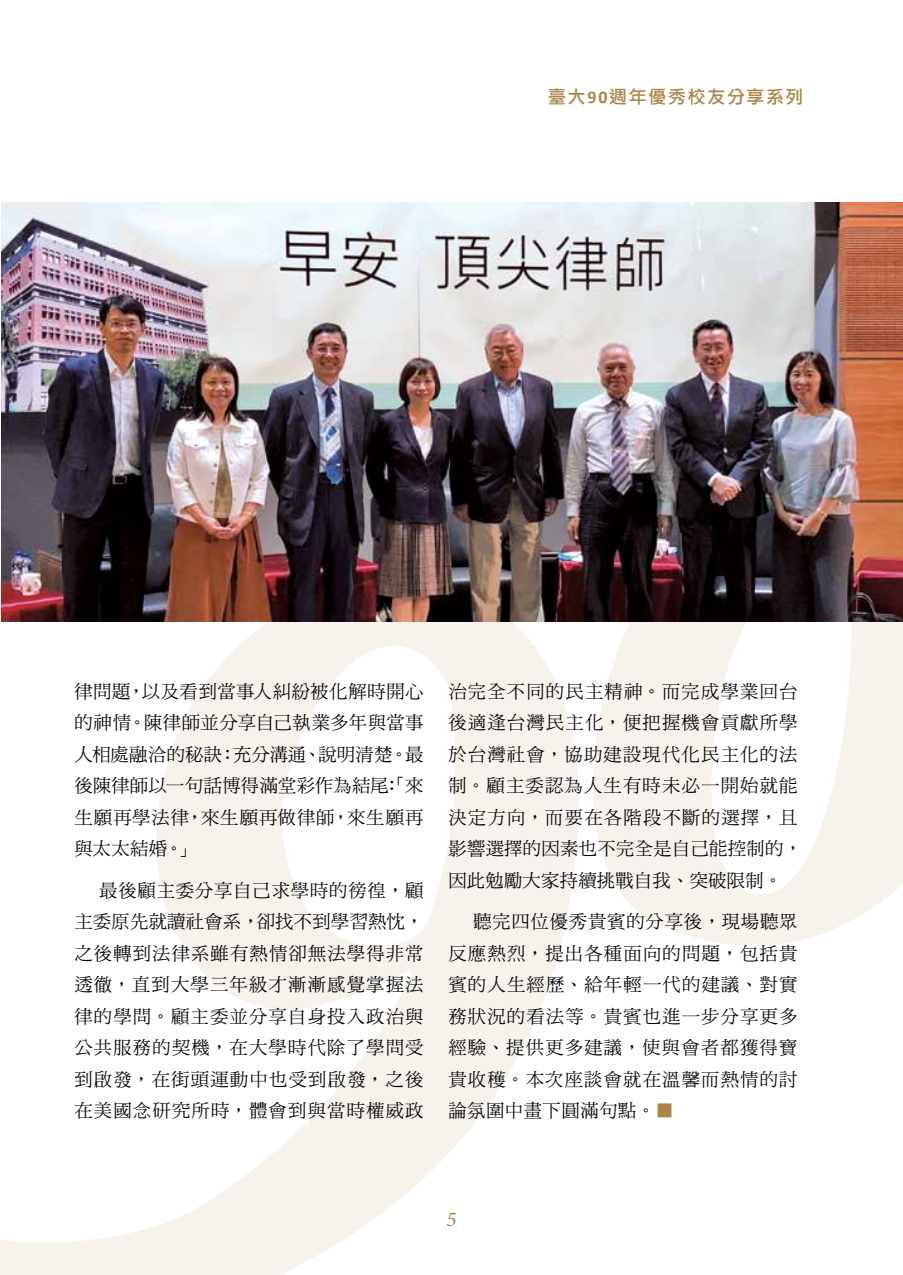
<style>
.page{position:relative;width:903px;height:1275px;background:#fff}
.page>*{position:absolute;margin:0;border:0;box-sizing:border-box;transform-origin:0 0}
.t1{font:italic 21px "Minion Pro";color:#aa8546}
.t2{font:18.38px/31.5px "DF Ming Std W5";letter-spacing:.06em;color:#000;text-align:justify}
.t3{font:17.85px "DF Li Hei Std W5";letter-spacing:.1em;color:#aa8546}
.s1{font-family:"Calibri";font-weight:700}
.s2{font-family:"DF Li Hei Std W3";color:#aa8546}
</style>
<div class="page">
<svg style="left:1px;top:621px;width:578px;height:654px"></svg>
<svg style="left:592px;top:621px;width:311px;height:325px;fill:#f7f3ec"></svg>
<svg style="left:647px;top:921px;width:12px;height:5px"></svg>
<img style="left:0;top:739px;width:1px;height:536px">
<img style="left:1px;top:202px;width:902px;height:419px">
<p class="t3" style="left:548px;top:87px;width:257px">臺大<span class="s1">90</span>週年優秀校友分享系列</p>
<p class="t2" style="left:74px;top:675px;width:351px">律問題，以及看到當事人糾紛被化解時開心的神情。陳律師並分享自己執業多年與當事人相處融洽的秘訣：充分溝通、說明清楚。最後陳律師以一句話博得滿堂彩作為結尾：「來生願再學法律，來生願再做律師，來生願再與太太結婚。」</p>
<p class="t2" style="left:74px;top:874px;width:351px;text-indent:25px">最後顧主委分享自己求學時的徬徨，顧主委原先就讀社會系，卻找不到學習熱忱，之後轉到法律系雖有熱情卻無法學得非常透徹，直到大學三年級才漸漸感覺掌握法律的學問。顧主委並分享自身投入政治與公共服務的契機，在大學時代除了學問受到啟發，在街頭運動中也受到啟發，之後在美國念研究所時，體會到與當時權威政</p>
<p class="t2" style="left:448px;top:675px;width:355px;text-align:left">治完全不同的民主精神。而完成學業回台後適逢台灣民主化，便把握機會貢獻所學於台灣社會，協助建設現代化民主化的法制。顧主委認為人生有時未必一開始就能決定方向，而要在各階段不斷的選擇，且影響選擇的因素也不完全是自己能控制的，因此勉勵大家持續挑戰自我、突破限制。</p>
<p class="t2" style="left:448px;top:906px;width:351px;text-indent:25px">聽完四位優秀貴賓的分享後，現場聽眾反應熱烈，提出各種面向的問題，包括貴賓的人生經歷、給年輕一代的建議、對實務狀況的看法等。貴賓也進一步分享更多經驗、提供更多建議，使與會者都獲得寶貴收穫。本次座談會就在溫馨而熱情的討論氛圍中畫下圓滿句點。<span class="s2">■</span></p>
<p class="t1" style="left:446px;top:1205px;width:12px">5</p>
</div>
